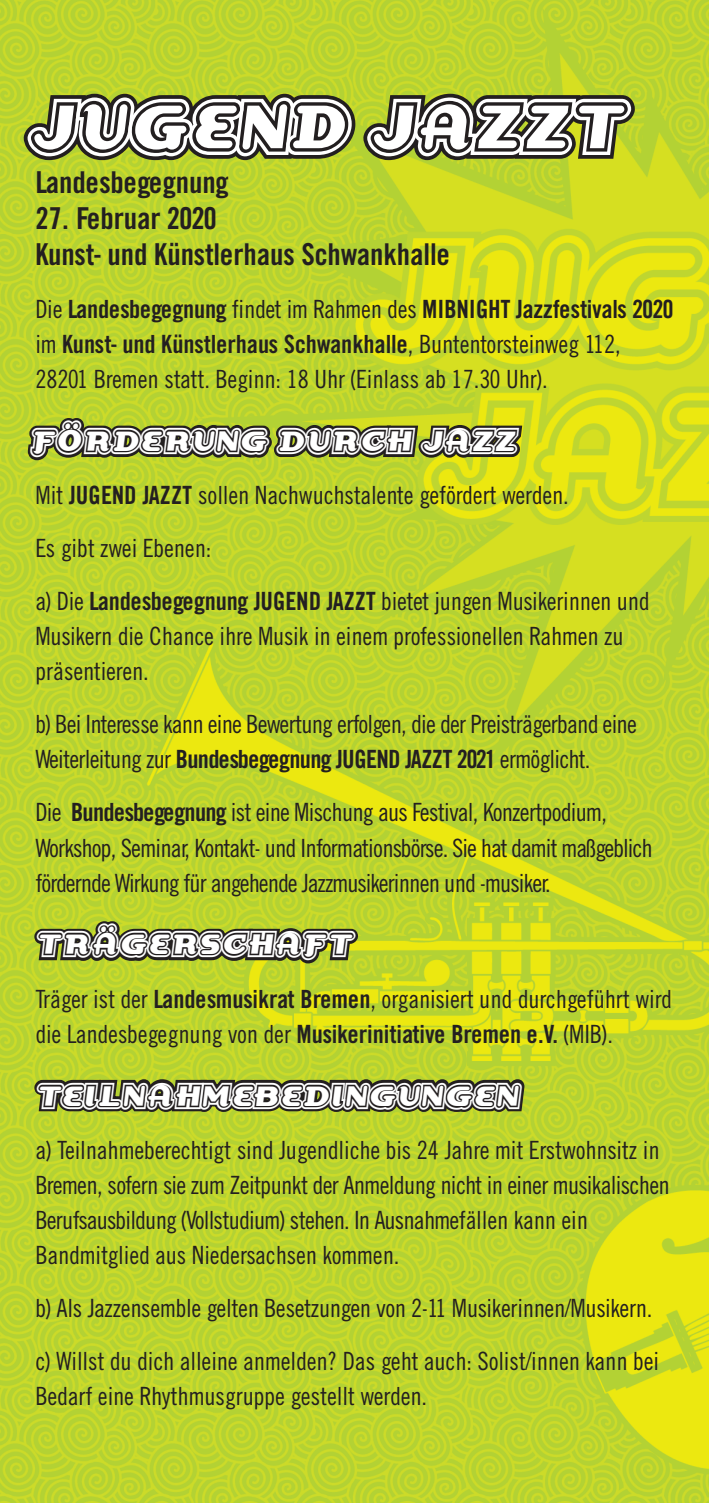
<style>
.page{position:relative;width:709px;height:1503px;background:#fff}
.page>*{position:absolute;margin:0;border:0;box-sizing:border-box;transform-origin:0 0}
.t1{font:85px "Dogma Outline";color:#fff}
.t2{font:40px "Dogma Outline";color:#fff}
.t3{font:30px/36px "Cg Trade Bd Cd";color:#231f20}
.t4{font:25px/35px "Cg Trade Cd";letter-spacing:-.02em;color:#231f20}
.t5{font:25px/53px "Cg Trade Cd";color:#231f20}
.t6{font:25px/35px "Cg Trade Bd Cd";letter-spacing:-.005em;color:#231f20}
.t7{font:25px "Cg Trade Bd Cd";letter-spacing:-.025em;color:#231f20}
.s1{font-family:"Cg Trade Cd"}
.s2{font-family:"Cg Trade Bd Cd"}
</style>
<div class="page">
<img style="left:0;top:0;width:709px;height:1502px">
<svg style="left:19px;top:0;width:621px;height:268px;background:#a3b42b"></svg>
<svg style="left:25px;top:347px;width:500px;height:203px;background:#abbe2b"></svg>
<svg style="left:31px;top:851px;width:496px;height:353px;background:#abbe2a"></svg>
<h1 class="t1" style="left:28px;top:68px;width:598px">JUGEND JAZZT</h1>
<p class="t3" style="left:35px;top:164px;width:195px">Landesbegegnung</p>
<p class="t3" style="left:35px;top:200px;width:416px">27. Februar 2020<br>Kunst- und Künstlerhaus Schwankhalle</p>
<p class="t6" style="left:35px;top:292px;width:639px"><span class="s1">Die</span> Landesbegegnung <span class="s1">findet im Rahmen des</span> MIBNIGHT Jazzfestivals 2020 <span class="s1">im</span> Kunst- und Künstlerhaus Schwankhalle<span class="s1">, Buntentorsteinweg 112,</span></p>
<p class="t5" style="left:35px;top:353px;width:514px">28201 Bremen statt. Beginn: 18 Uhr (Einlass ab 17.30 Uhr).</p>
<h2 class="t2" style="left:30px;top:413px;width:487px">FÖRDERUNG DURCH JAZZ</h2>
<p class="t5" style="left:35px;top:469px;width:615px">Mit <span class="s2">JUGEND JAZZT</span> sollen Nachwuchstalente gefördert werden.<br>Es gibt zwei Ebenen:<br>a) Die <span class="s2">Landesbegegnung JUGEND JAZZT</span> bietet jungen Musikerinnen und</p>
<p class="t5" style="left:35px;top:619px;width:590px;line-height:35px">Musikern die Chance ihre Musik in einem professionellen Rahmen zu präsentieren.</p>
<p class="t4" style="left:35px;top:707px;width:603px">b) Bei Interesse kann eine Bewertung erfolgen, die der Preisträgerband eine</p>
<p class="t7" style="left:35px;top:744px;width:556px"><span class="s1">Weiterleitung zur</span> Bundesbegegnung JUGEND JAZZT 2021 <span class="s1">ermöglicht.</span></p>
<p class="t4" style="left:35px;top:795px;width:618px">Die <span class="s2">Bundesbegegnung</span> ist eine Mischung aus Festival, Konzertpodium,<br>Workshop, Seminar, Kontakt- und Informationsbörse. Sie hat damit maßgeblich fördernde Wirkung für angehende Jazzmusikerinnen und -musiker.</p>
<h2 class="t2" style="left:35px;top:916px;width:318px">TRÄGERSCHAFT</h2>
<p class="t5" style="left:35px;top:981px;width:638px;line-height:35px">Träger ist der <span class="s2">Landesmusikrat Bremen</span>, organisiert und durchgeführt wird die Landesbegegnung von der <span class="s2">Musikerinitiative Bremen e.V.</span> (MIB).</p>
<h2 class="t2" style="left:35px;top:1068px;width:485px">TEILNAHMEBEDINGUNGEN</h2>
<p class="t4" style="left:35px;top:1132px;width:635px">a) Teilnahmeberechtigt sind Jugendliche bis 24 Jahre mit Erstwohnsitz in Bremen, sofern sie zum Zeitpunkt der Anmeldung nicht in einer musikalischen Berufsausbildung (Vollstudium) stehen. In Ausnahmefällen kann ein Bandmitglied aus Niedersachsen kommen.</p>
<p class="t4" style="left:35px;top:1281px;width:625px;line-height:53px">b) Als Jazzensemble gelten Besetzungen von 2-11 Musikerinnen/Musikern. c) Willst du dich alleine anmelden? Das geht auch: Solist/innen kann bei</p>
<p class="t5" style="left:35px;top:1369px;width:393px">Bedarf eine Rhythmusgruppe gestellt werden.</p>
</div>
